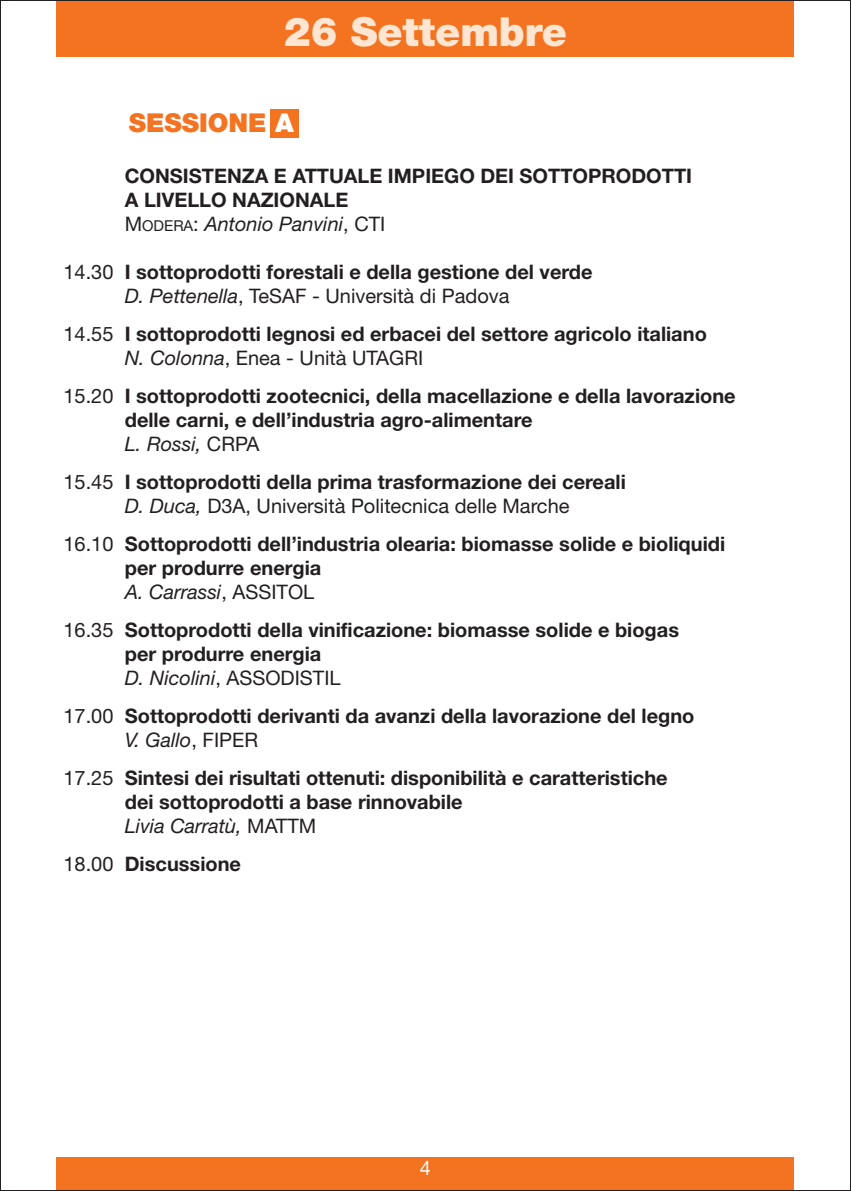
<style>
.page{position:relative;width:851px;height:1191px;background:#fff}
.page>*{position:absolute;margin:0;border:0;box-sizing:border-box;transform-origin:0 0}
.t1{font:900 40px "Helvetica Neue";color:#fee6d3}
.t2{font:900 26px "Helvetica Neue";color:#f47321}
.t3{font:700 20px/24px "Helvetica Neue";color:#231f20}
.t4{font:20px "Helvetica Neue";color:#fff}
.s1{color:#fff}
.s2{font-weight:400}
.s3{font-weight:400;font-size:15px}
.s4{font-weight:400;font-style:italic}
</style>
<div class="page">
<div style="left:57px;top:1157px;width:737px;height:34px;background:#f47321"></div>
<div style="left:57px;top:0;width:737px;height:57px;background:#f47321"></div>
<div style="left:270px;top:110px;width:28px;height:28px;background:#f47321"></div>
<h1 class="t1" style="left:284px;top:17px;width:284px">26 Settembre</h1>
<h2 class="t2" style="left:129px;top:113px;width:167px">SESSIONE <span class="s1">A</span></h2>
<p class="t3" style="left:125px;top:166px;width:568px">CONSISTENZA E ATTUALE IMPIEGO DEI SOTTOPRODOTTI<br>A LIVELLO NAZIONALE<br><span class="s2">M</span><span class="s3">ODERA</span><span class="s2">:</span> <span class="s4">Antonio Panvini</span><span class="s2">, CTI</span></p>
<p class="t3" style="left:125px;top:262px;width:469px;text-indent:-61px"><span class="s2">14.30</span> I sottoprodotti forestali e della gestione del verde<br><span class="s4">D. Pettenella</span><span class="s2">, TeSAF - Università di Padova</span></p>
<p class="t3" style="left:125px;top:324px;width:583px;text-indent:-61px"><span class="s2">14.55</span> I sottoprodotti legnosi ed erbacei del settore agricolo italiano<br><span class="s4">N. Colonna</span><span class="s2">, Enea - Unità UTAGRI</span></p>
<p class="t3" style="left:125px;top:386px;width:612px;text-indent:-61px"><span class="s2">15.20</span> I sottoprodotti zootecnici, della macellazione e della lavorazione delle carni, e dell’industria agro-alimentare<br><span class="s4">L. Rossi,</span> <span class="s2">CRPA</span></p>
<p class="t3" style="left:63px;top:472px;width:563px;text-align:center"><span class="s2">15.45</span> I sottoprodotti della prima trasformazione dei cereali<br><span class="s4">D. Duca,</span> <span class="s2">D3A, Università Politecnica delle Marche</span></p>
<p class="t3" style="left:125px;top:534px;width:601px;text-indent:-61px"><span class="s2">16.10</span> Sottoprodotti dell’industria olearia: biomasse solide e bioliquidi per produrre energia<br><span class="s4">A. Carrassi</span><span class="s2">, ASSITOL</span></p>
<p class="t3" style="left:125px;top:620px;width:555px;text-indent:-61px"><span class="s2">16.35</span> Sottoprodotti della vinificazione: biomasse solide e biogas per produrre energia<br><span class="s4">D. Nicolini</span><span class="s2">, ASSODISTIL</span></p>
<p class="t3" style="left:125px;top:706px;width:571px;text-indent:-61px"><span class="s2">17.00</span> Sottoprodotti derivanti da avanzi della lavorazione del legno<br><span class="s4">V. Gallo</span><span class="s2">, FIPER</span></p>
<p class="t3" style="left:125px;top:768px;width:544px;text-indent:-61px"><span class="s2">17.25</span> Sintesi dei risultati ottenuti: disponibilità e caratteristiche dei sottoprodotti a base rinnovabile<br><span class="s4">Livia Carratù,</span> <span class="s2">MATTM</span></p>
<p class="t3" style="left:63px;top:854px;width:179px"><span class="s2">18.00</span> Discussione</p>
<p class="t4" style="left:420px;top:1161px;width:13px">4</p>
</div>
